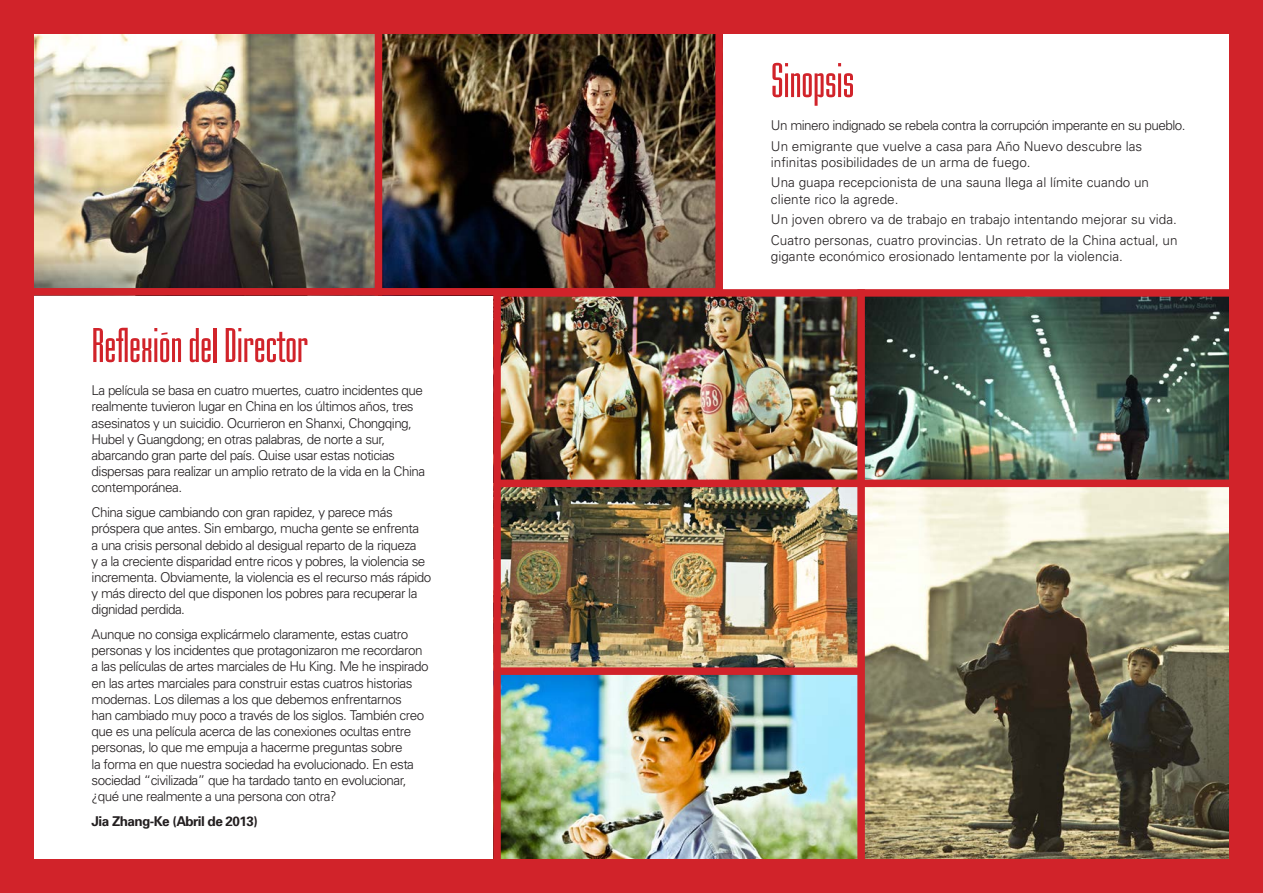
<style>
.page{position:relative;width:1263px;height:893px;background:#d1232a}
.page>*{position:absolute;margin:0;border:0;box-sizing:border-box;transform-origin:0 0}
.titulo{font:51px "Mekanik Plain";color:#d1232a}
.texto{font:300 13.5px/16.2px "Univers";letter-spacing:-.04em;color:#231f20}
.texto-2{font:300 13.5px/16.2px "Univers";color:#231f20}
.texto-3{font:700 13.5px "Univers";letter-spacing:-.04em;color:#231f20}
</style>
<div class="page">
<div style="left:34px;top:34px;width:1195px;height:825px;background:#fff"></div>
<img style="left:34px;top:34px;width:680px;height:253px">
<img style="left:502px;top:298px;width:727px;height:561px">
<div style="left:493px;top:289px;width:753px;height:593px;border:8px solid #d1232a"></div>
<div style="left:14px;top:18px;width:709px;height:278px;border:8px solid #d1232a"></div>
<div style="left:495px;top:480px;width:742px;height:7px;background:#d1232a"></div>
<div style="left:495px;top:667px;width:366px;height:8px;background:#d1232a"></div>
<div style="left:857px;top:289px;width:8px;height:581px;background:#d1232a"></div>
<div style="left:375px;top:18px;width:7px;height:278px;background:#d1232a"></div>
<p class="titulo" style="left:92px;top:315px;width:218px">Reflexión del Director</p>
<p class="texto" style="left:92px;top:382px;width:335px">La película se basa en cuatro muertes, cuatro incidentes que realmente tuvieron lugar en China en los últimos años, tres asesinatos y un suicidio. Ocurrieron en Shanxi, Chongqing, Hubel y Guangdong; en otras palabras, de norte a sur, abarcando gran parte del país. Quise usar estas noticias dispersas para realizar un amplio retrato de la vida en la China contemporánea.</p>
<p class="texto" style="left:92px;top:504px;width:341px">China sigue cambiando con gran rapidez, y parece más próspera que antes. Sin embargo, mucha gente se enfrenta<br>a una crisis personal debido al desigual reparto de la riqueza<br>y a la creciente disparidad entre ricos y pobres, la violencia se incrementa. Obviamente, la violencia es el recurso más rápido y más directo del que disponen los pobres para recuperar la dignidad perdida.</p>
<p class="texto" style="left:92px;top:626px;width:338px">Aunque no consiga explicármelo claramente, estas cuatro personas y los incidentes que protagonizaron me recordaron a las películas de artes marciales de Hu King. Me he inspirado en las artes marciales para construir estas cuatros historias modernas. Los dilemas a los que debemos enfrentarnos<br>han cambiado muy poco a través de los siglos. También creo que es una película acerca de las conexiones ocultas entre personas, lo que me empuja a hacerme preguntas sobre<br>la forma en que nuestra sociedad ha evolucionado. En esta sociedad “civilizada” que ha tardado tanto en evolucionar, ¿qué une realmente a una persona con otra?</p>
<p class="texto-3" style="left:92px;top:813px;width:168px">Jia Zhang-Ke (Abril de 2013)</p>
<p class="titulo" style="left:771px;top:50px;width:85px">Sinopsis</p>
<p class="texto" style="left:771px;top:117px;width:416px">Un minero indignado se rebela contra la corrupción imperante en su pueblo.</p>
<p class="texto-2" style="left:771px;top:138px;width:373px">Un emigrante que vuelve a casa para Año Nuevo descubre las infinitas posibilidades de un arma de fuego.</p>
<p class="texto-2" style="left:771px;top:175px;width:380px">Una guapa recepcionista de una sauna llega al límite cuando un cliente rico la agrede.</p>
<p class="texto-2" style="left:771px;top:211px;width:407px">Un joven obrero va de trabajo en trabajo intentando mejorar su vida.</p>
<p class="texto-2" style="left:771px;top:232px;width:408px">Cuatro personas, cuatro provincias. Un retrato de la China actual, un gigante económico erosionado lentamente por la violencia.</p>
</div>
